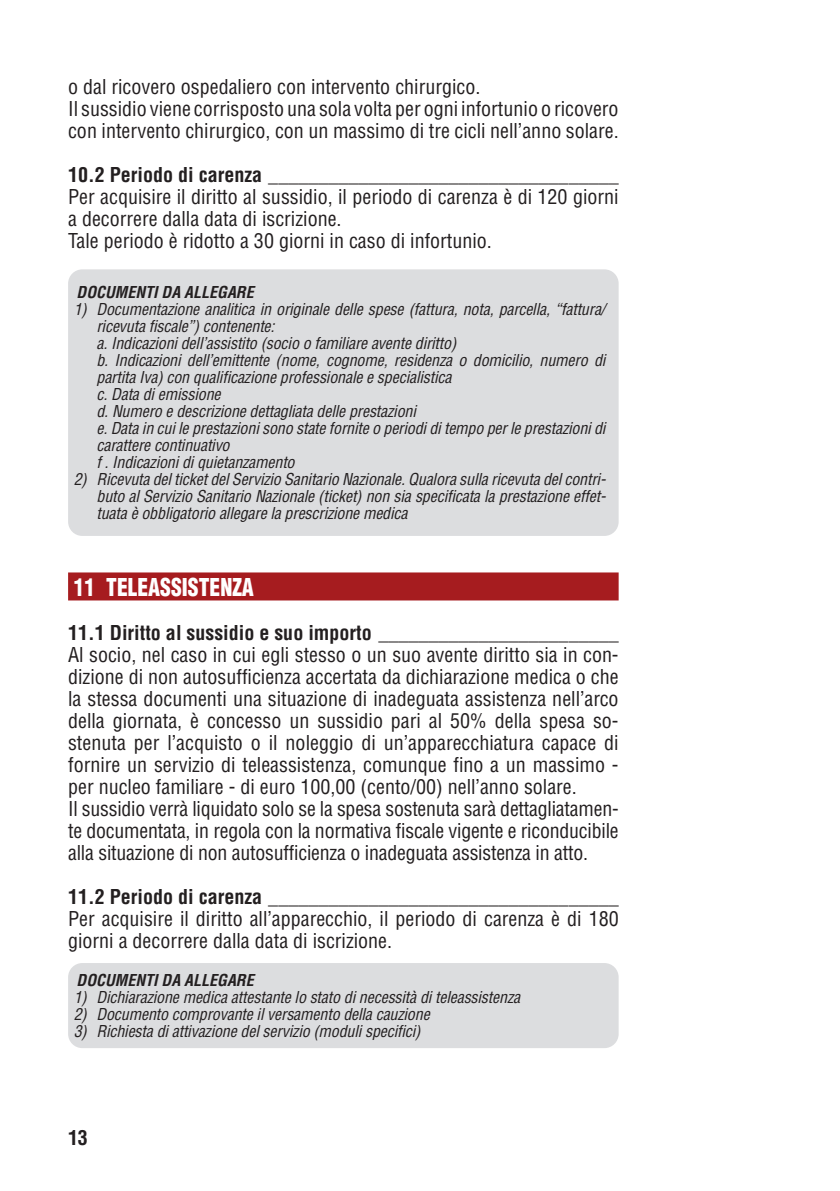
<style>
.page{position:relative;width:840px;height:1191px;background:#fff}
.page>*{position:absolute;margin:0;border:0;box-sizing:border-box;transform-origin:0 0}
.AREE{font:900 condensed 24px "Helvetica LT Std";color:#fff;scale:.9 1}
.TESTO{font:condensed 20px/22px "Helvetica LT Std";color:#231f20}
.TITOLETTI{font:700 condensed 20px "Helvetica LT Std";color:#231f20}
.allegato_TEST_punti{font:italic condensed 16px/17px "Helvetica LT Std";letter-spacing:-.01em;color:#231f20}
.allegati{font:italic 700 condensed 16px "Helvetica LT Std";color:#231f20}
</style>
<div class="page">
<div style="left:68px;top:572px;width:550px;height:28px;background:#a61c1f"></div>
<div style="left:68px;top:269px;width:550px;height:267px;background:#dcdddf;border-radius:14px"></div>
<div style="left:68px;top:963px;width:550px;height:85px;background:#dcdddf;border-radius:14px"></div>
<p class="TESTO" style="left:68px;top:75px;width:413px">o dal ricovero ospedaliero con intervento chirurgico.</p>
<p class="TESTO" style="left:68px;top:97px;width:551px">Il sussidio viene corrisposto una sola volta per ogni infortunio o ricovero con intervento chirurgico, con un massimo di tre cicli nell’anno solare.</p>
<p class="TITOLETTI" style="left:68px;top:162px;width:551px">10.2 Periodo di carenza ___________________________________</p>
<p class="TESTO" style="left:68px;top:185px;width:551px">Per acquisire il diritto al sussidio, il periodo di carenza è di 120 giorni a decorrere dalla data di iscrizione.</p>
<p class="TESTO" style="left:68px;top:229px;width:425px">Tale periodo è ridotto a 30 giorni in caso di infortunio.</p>
<p class="allegati" style="left:77px;top:282px;width:178px">DOCUMENTI DA ALLEGARE</p>
<p class="allegato_TEST_punti" style="left:96px;top:301px;width:510px;text-indent:-23px">1) Documentazione analitica in originale delle spese (fattura, nota, parcella, “fattura/ ricevuta fiscale”) contenente:</p>
<p class="allegato_TEST_punti" style="left:96px;top:335px;width:361px">a. Indicazioni dell’assistito (socio o familiare avente diritto)</p>
<p class="allegato_TEST_punti" style="left:96px;top:352px;width:510px">b. Indicazioni dell’emittente (nome, cognome, residenza o domicilio, numero di partita Iva) con qualificazione professionale e specialistica</p>
<p class="allegato_TEST_punti" style="left:96px;top:386px;width:126px">c. Data di emissione</p>
<p class="allegato_TEST_punti" style="left:96px;top:403px;width:321px">d. Numero e descrizione dettagliata delle prestazioni</p>
<p class="allegato_TEST_punti" style="left:96px;top:420px;width:510px">e. Data in cui le prestazioni sono state fornite o periodi di tempo per le prestazioni di carattere continuativo</p>
<p class="allegato_TEST_punti" style="left:96px;top:454px;width:199px">f . Indicazioni di quietanzamento</p>
<p class="allegato_TEST_punti" style="left:96px;top:471px;width:510px;text-align:justify;text-indent:-23px">2) Ricevuta del ticket del Servizio Sanitario Nazionale. Qualora sulla ricevuta del contri&shy;buto al Servizio Sanitario Nazionale (ticket) non sia specificata la prestazione effet&shy;tuata è obbligatorio allegare la prescrizione medica</p>
<p class="AREE" style="left:74px;top:572px;width:202px">11 TELEASSISTENZA</p>
<p class="TITOLETTI" style="left:68px;top:620px;width:551px">11.1 Diritto al sussidio e suo importo ________________________</p>
<p class="TESTO" style="left:68px;top:643px;width:551px;text-align:justify">Al socio, nel caso in cui egli stesso o un suo avente diritto sia in con&shy;dizione di non autosufficienza accertata da dichiarazione medica o che la stessa documenti una situazione di inadeguata assistenza nell’arco della giornata, è concesso un sussidio pari al 50% della spesa so&shy;stenuta per l’acquisto o il noleggio di un’apparecchiatura capace di fornire un servizio di teleassistenza, comunque fino a un massimo - per nucleo familiare - di euro 100,00 (cento/00) nell’anno solare.</p>
<p class="TESTO" style="left:68px;top:797px;width:551px;text-align:justify">Il sussidio verrà liquidato solo se la spesa sostenuta sarà dettagliatamen&shy;te documentata, in regola con la normativa fiscale vigente e riconducibile alla situazione di non autosufficienza o inadeguata assistenza in atto.</p>
<p class="TITOLETTI" style="left:68px;top:884px;width:551px">11.2 Periodo di carenza ___________________________________</p>
<p class="TESTO" style="left:68px;top:907px;width:551px">Per acquisire il diritto all’apparecchio, il periodo di carenza è di 180 giorni a decorrere dalla data di iscrizione.</p>
<p class="allegati" style="left:77px;top:970px;width:178px">DOCUMENTI DA ALLEGARE</p>
<p class="allegato_TEST_punti" style="left:74px;top:988px;width:447px">1) Dichiarazione medica attestante lo stato di necessità di teleassistenza</p>
<p class="allegato_TEST_punti" style="left:74px;top:1005px;width:357px">2) Documento comprovante il versamento della cauzione</p>
<p class="allegato_TEST_punti" style="left:74px;top:1022px;width:348px">3) Richiesta di attivazione del servizio (moduli specifici)</p>
<p class="TITOLETTI" style="left:68px;top:1125px;width:21px">13</p>
</div>
